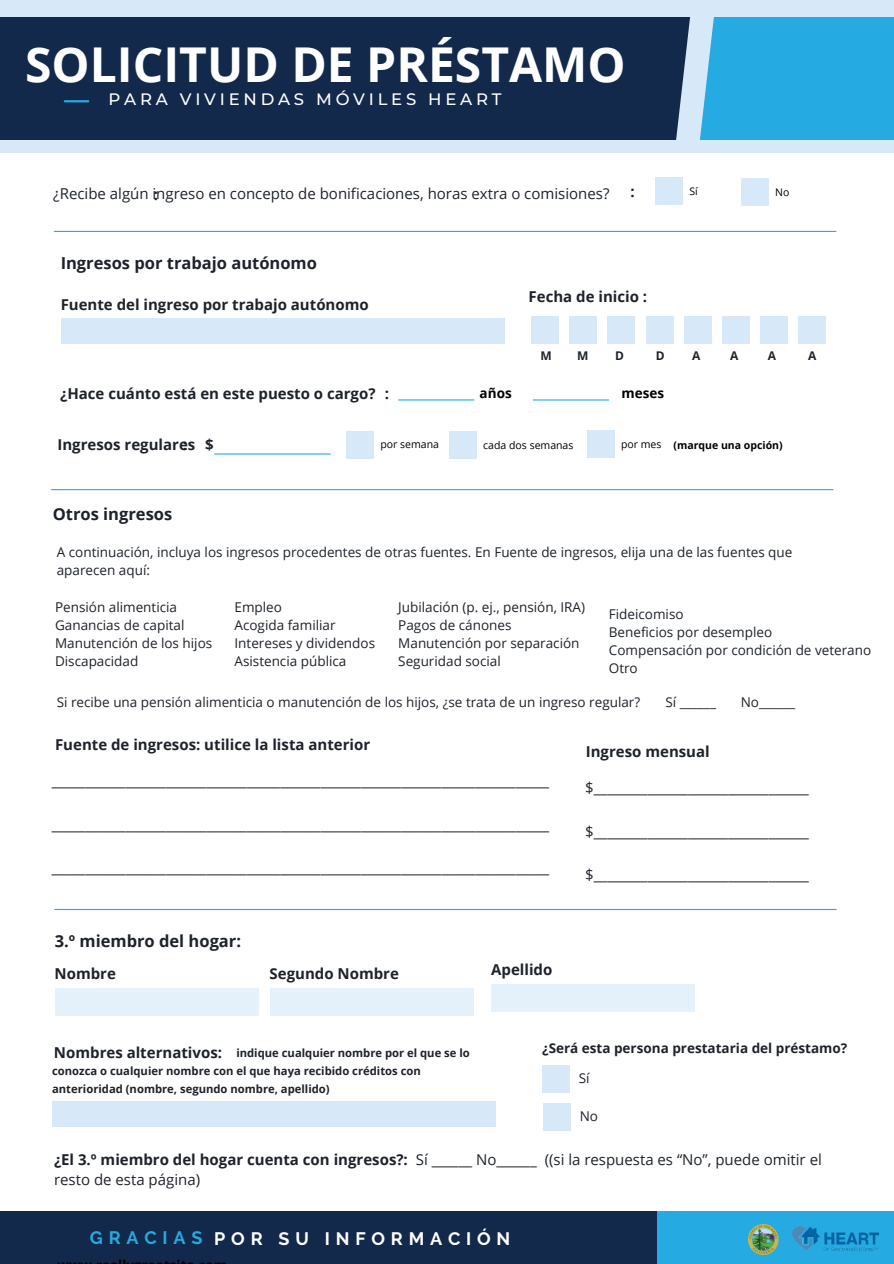
<style>
.page{position:relative;width:894px;height:1264px;background:#fff}
.page>*{position:absolute;margin:0;border:0;box-sizing:border-box;transform-origin:0 0}
.t1{font:700 48px "Open Sans";color:#fff}
.t2{font:700 18px "Raleway";letter-spacing:.32em;color:#fff}
.t3{font:700 18px "Raleway";letter-spacing:.32em;color:#25aae1}
.t4{font:700 16.5px "Open Sans";color:#1e232b}
.t5{font:500 16.5px "Montserrat";letter-spacing:.23em;color:#fff}
.t6{font:15px/20.2px "Open Sans";color:#1e232b}
.t7{font:700 15px "Open Sans";color:#1e232b}
.t8{font:13.5px/18px "Open Sans";color:#1e232b}
.t9{font:700 13.5px "Open Sans";color:#1e232b}
.t10{font:700 13.5px "Open Sans";color:#000}
.t11{font:700 12px "Open Sans";color:#1e232b}
.t12{font:700 11.25px/17.9px "Open Sans";color:#1e232b}
.t13{font:10.5px "Open Sans";color:#000}
.t14{font:700 10.5px "Open Sans";color:#000}
.s1{font-weight:700}
</style>
<div class="page">
<hr style="left:54px;top:231px;width:781px;height:1px;background:#25aae1">
<hr style="left:52px;top:489px;width:780px;height:1px;background:#25aae1">
<hr style="left:55px;top:908px;width:780px;height:2px;background:#25aae1">
<div style="left:0;top:0;width:893px;height:153px;background:#d7e9f8"></div>
<div style="left:0;top:17px;width:694px;height:122px;background:#13294b"></div>
<hr style="left:65px;top:100px;width:23px;height:2px;background:#25aae1">
<div style="left:694px;top:17px;width:199px;height:122px;background:#25aae1"></div>
<svg style="left:660px;top:17px;width:70px;height:123px"></svg>
<div style="left:655px;top:178px;width:28px;height:27px;background:#d7e9f8"></div>
<div style="left:740px;top:178px;width:28px;height:27px;background:#d7e9f8"></div>
<div style="left:61px;top:318px;width:443px;height:25px;background:#d7e9f8"></div>
<div style="left:531px;top:316px;width:28px;height:27px;background:#d7e9f8"></div>
<div style="left:568px;top:316px;width:28px;height:27px;background:#d7e9f8"></div>
<div style="left:606px;top:316px;width:28px;height:27px;background:#d7e9f8"></div>
<div style="left:645px;top:316px;width:28px;height:27px;background:#d7e9f8"></div>
<div style="left:684px;top:316px;width:28px;height:27px;background:#d7e9f8"></div>
<div style="left:722px;top:316px;width:27px;height:27px;background:#d7e9f8"></div>
<div style="left:759px;top:316px;width:28px;height:27px;background:#d7e9f8"></div>
<div style="left:798px;top:316px;width:27px;height:27px;background:#d7e9f8"></div>
<hr style="left:398px;top:399px;width:76px;height:1px;background:#25aae1">
<hr style="left:533px;top:399px;width:75px;height:1px;background:#25aae1">
<hr style="left:214px;top:453px;width:116px;height:1px;background:#25aae1">
<div style="left:346px;top:431px;width:28px;height:27px;background:#d7e9f8"></div>
<div style="left:449px;top:431px;width:28px;height:27px;background:#d7e9f8"></div>
<div style="left:586px;top:430px;width:28px;height:28px;background:#d7e9f8"></div>
<div style="left:542px;top:1064px;width:28px;height:28px;background:#d7e9f8"></div>
<div style="left:543px;top:1103px;width:27px;height:27px;background:#d7e9f8"></div>
<div style="left:52px;top:1100px;width:443px;height:26px;background:#d7e9f8"></div>
<div style="left:55px;top:988px;width:203px;height:27px;background:#e4f0fa"></div>
<div style="left:270px;top:988px;width:203px;height:27px;background:#e4f0fa"></div>
<div style="left:491px;top:984px;width:204px;height:27px;background:#e4f0fa"></div>
<div style="left:0;top:1211px;width:660px;height:52px;background:#13294b"></div>
<div style="left:657px;top:1211px;width:236px;height:52px;background:#25aae1"></div>
<img style="left:792px;top:1226px;width:86px;height:24px">
<img style="left:748px;top:1224px;width:31px;height:31px">
<p class="t1" style="left:25px;top:31px;width:602px">SOLICITUD DE PRÉSTAMO</p>
<p class="t5" style="left:108px;top:89px;width:394px">PARA VIVIENDAS MÓVILES HEART</p>
<h4 class="t7" style="left:154px;top:184px;width:6px">:</h4>
<h4 class="t7" style="left:630px;top:181px;width:6px">:</h4>
<p class="t13" style="left:689px;top:184px;width:10px">Sí</p>
<h4 class="t13" style="left:774px;top:184px;width:16px">No</h4>
<p class="t6" style="left:53px;top:183px;width:557px">¿Recibe algún ingreso en concepto de bonificaciones, horas extra o comisiones?</p>
<p class="t4" style="left:61px;top:251px;width:258px">Ingresos por trabajo autónomo</p>
<p class="t7" style="left:61px;top:294px;width:309px">Fuente del ingreso por trabajo autónomo</p>
<h4 class="t7" style="left:528px;top:286px;width:120px">Fecha de inicio :</h4>
<p class="t11" style="left:540px;top:347px;width:13px">M</p>
<p class="t11" style="left:577px;top:347px;width:13px">M</p>
<p class="t11" style="left:615px;top:347px;width:10px">D</p>
<p class="t11" style="left:655px;top:347px;width:10px">D</p>
<h6 class="t11" style="left:692px;top:347px;width:10px">A</h6>
<h3 class="t11" style="left:730px;top:347px;width:10px">A</h3>
<h5 class="t11" style="left:767px;top:347px;width:10px">A</h5>
<p class="t11" style="left:807px;top:347px;width:10px">A</p>
<p class="t7" style="left:60px;top:383px;width:317px">¿Hace cuánto está en este puesto o cargo?</p>
<p class="t7" style="left:385px;top:383px;width:6px">:</p>
<h5 class="t10" style="left:479px;top:383px;width:34px">años</h5>
<h4 class="t10" style="left:621px;top:383px;width:44px">meses</h4>
<h4 class="t7" style="left:57px;top:434px;width:139px">Ingresos regulares</h4>
<p class="t7" style="left:183px;top:433px;width:6px">:</p>
<p class="t7" style="left:205px;top:434px;width:10px">$</p>
<p class="t13" style="left:380px;top:437px;width:60px">por semana</p>
<p class="t13" style="left:483px;top:437px;width:92px">cada dos semanas</p>
<p class="t13" style="left:621px;top:437px;width:42px">por mes</p>
<p class="t14" style="left:673px;top:437px;width:110px">(marque una opción)</p>
<p class="t4" style="left:53px;top:502px;width:121px">Otros ingresos</p>
<p class="t8" style="left:57px;top:543px;width:737px">A continuación, incluya los ingresos procedentes de otras fuentes. En Fuente de ingresos, elija una de las fuentes que aparecen aquí:</p>
<h5 class="t8" style="left:55px;top:597px;width:159px">Pensión alimenticia<br>Ganancias de capital<br>Manutención de los hijos</h5>
<p class="t8" style="left:55px;top:651px;width:85px">Discapacidad</p>
<p class="t8" style="left:234px;top:597px;width:142px">Empleo<br>Acogida familiar<br>Intereses y dividendos<br>Asistencia pública</p>
<p class="t8" style="left:398px;top:597px;width:188px">Jubilación (p. ej., pensión, IRA)<br>Pagos de cánones<br>Manutención por separación<br>Seguridad social</p>
<p class="t8" style="left:608px;top:604px;width:264px">Fideicomiso<br>Beneficios por desempleo<br>Compensación por condición de veterano<br>Otro</p>
<h3 class="t8" style="left:57px;top:692px;width:585px">Si recibe una pensión alimenticia o manutención de los hijos, ¿se trata de un ingreso regular?</h3>
<h3 class="t8" style="left:665px;top:692px;width:52px">Sí ______</h3>
<h3 class="t8" style="left:740px;top:692px;width:56px">No______</h3>
<h1 class="t7" style="left:55px;top:734px;width:316px">Fuente de ingresos: utilice la lista anterior</h1>
<h2 class="t7" style="left:585px;top:741px;width:125px">Ingreso mensual</h2>
<p class="t6" style="left:52px;top:770px;width:499px">__________________________________________________________________________</p>
<p class="t6" style="left:52px;top:814px;width:499px">__________________________________________________________________________</p>
<p class="t6" style="left:52px;top:857px;width:499px">__________________________________________________________________________</p>
<h4 class="t4" style="left:55px;top:929px;width:188px">3.º miembro del hogar:</h4>
<h4 class="t7" style="left:54px;top:963px;width:63px">Nombre</h4>
<h5 class="t7" style="left:269px;top:963px;width:131px">Segundo Nombre</h5>
<h5 class="t7" style="left:491px;top:959px;width:63px">Apellido</h5>
<h4 class="t6" style="left:585px;top:776px;width:225px">$________________________________</h4>
<h4 class="t6" style="left:585px;top:821px;width:225px">$________________________________</h4>
<p class="t6" style="left:585px;top:864px;width:225px">$________________________________</p>
<h6 class="t7" style="left:54px;top:1041px;width:169px">Nombres alternativos:</h6>
<h4 class="t12" style="left:52px;top:1043px;width:419px;text-indent:184px">indique cualquier nombre por el que se lo conozca o cualquier nombre con el que haya recibido créditos con anterioridad (nombre, segundo nombre, apellido)</h4>
<h3 class="t9" style="left:542px;top:1038px;width:306px">¿Será esta persona prestataria del préstamo?</h3>
<h4 class="t8" style="left:578px;top:1068px;width:12px">Sí</h4>
<h4 class="t8" style="left:579px;top:1106px;width:20px">No</h4>
<h5 class="t6" style="left:54px;top:1148px;width:769px"><span class="s1">¿El 3.º miembro del hogar cuenta con ingresos?:</span> Sí ______ No______ ((si la respuesta es “No”, puede omitir el resto de esta página)</h5>
<p class="t3" style="left:90px;top:1227px;width:114px">GRACIAS</p>
<p class="t2" style="left:214px;top:1228px;width:297px">POR SU INFORMACIÓN</p>
</div>
